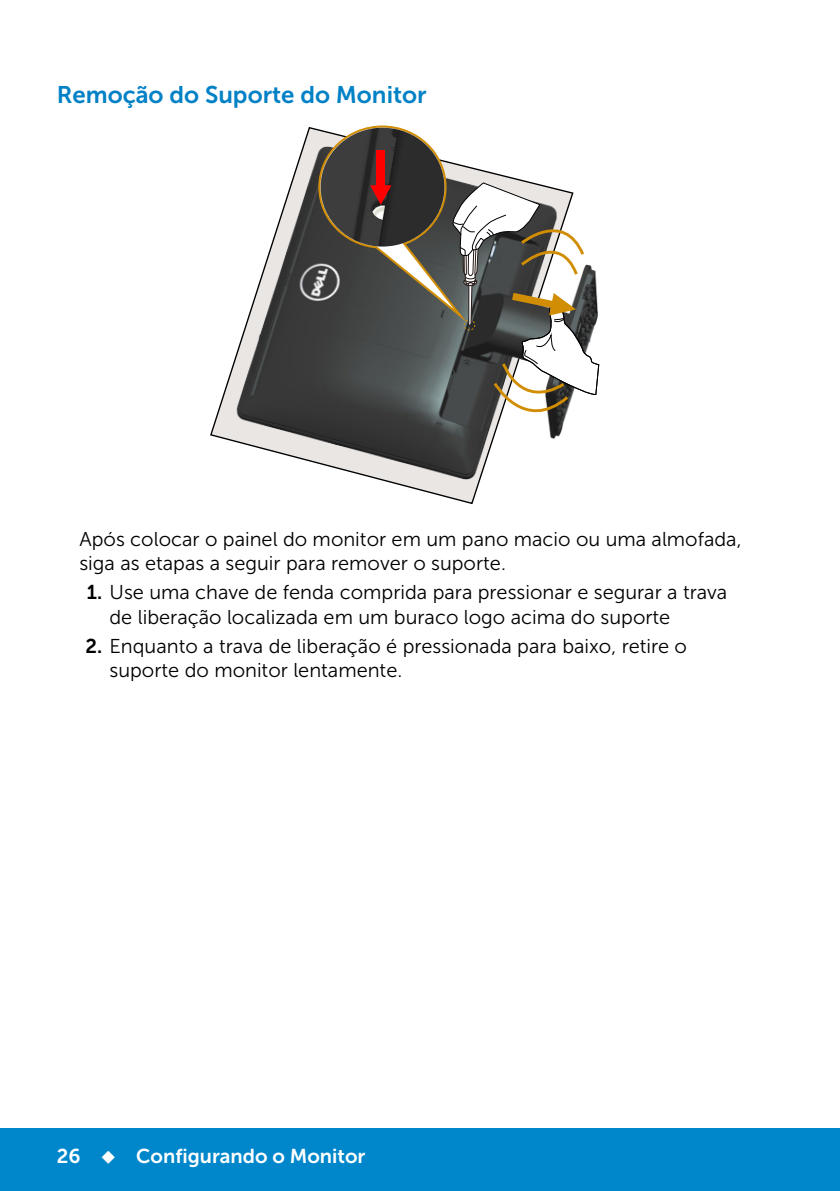
<style>
.page{position:relative;width:840px;height:1191px;background:#fff}
.page>*{position:absolute;margin:0;border:0;box-sizing:border-box;transform-origin:0 0}
.t1{font:24px "Museo Sans For Dell 700";color:#0081c6}
.t2{font:20px/24px "Museo Sans For Dell 300";color:#000}
.t3{font:20px "Museo Sans For Dell 700";color:#fff}
.s1{font-family:"Museo Sans For Dell 700"}
</style>
<div class="page">
<div style="left:0;top:1128px;width:839px;height:63px;background:#0087cb"></div>
<svg style="left:210px;top:127px;width:268px;height:378px"></svg>
<img style="left:233px;top:145px;width:367px;height:342px">
<svg style="left:317px;top:125px;width:281px;height:309px"></svg>
<p class="t1" style="left:57px;top:81px;width:371px">Remoção do Suporte do Monitor</p>
<p class="t2" style="left:79px;top:527px;width:663px">Após colocar o painel do monitor em um pano macio ou uma almofada, siga as etapas a seguir para remover o suporte.</p>
<p class="t2" style="left:109px;top:581px;width:619px;text-indent:-23px"><span class="s1">1.</span> Use uma chave de fenda comprida para pressionar e segurar a trava de liberação localizada em um buraco logo acima do suporte</p>
<p class="t2" style="left:109px;top:634px;width:578px;text-indent:-24px"><span class="s1">2.</span> Enquanto a trava de liberação é pressionada para baixo, retire o suporte do monitor lentamente.</p>
<p class="t3" style="left:57px;top:1144px;width:310px">26 ◆ Configurando o Monitor</p>
</div>
